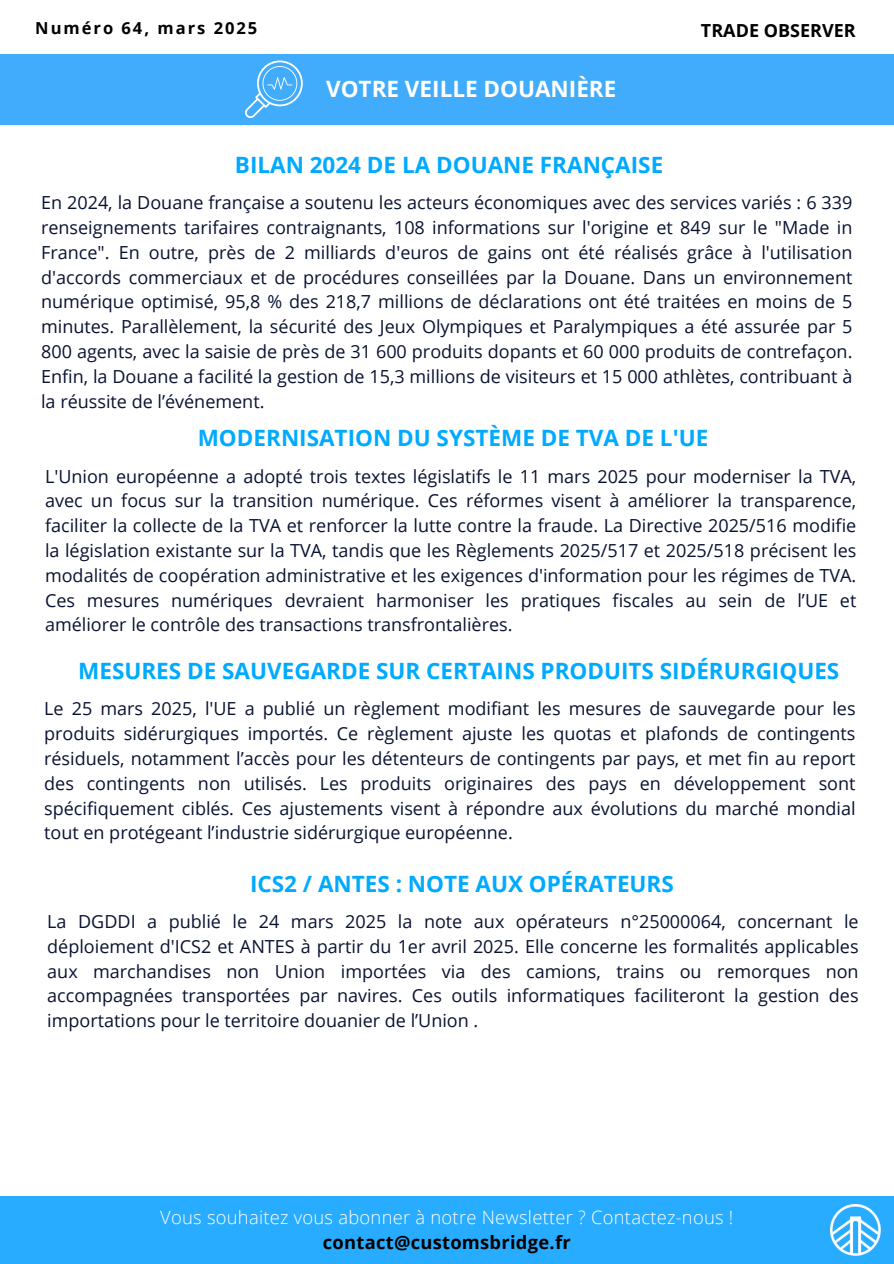
<style>
.page{position:relative;width:894px;height:1264px;background:#fff}
.page>*{position:absolute;margin:0;border:0;box-sizing:border-box;transform-origin:0 0}
.t1{font:700 22.5px "Open Sans";color:#0af}
.t2{font:700 22.5px "Open Sans";color:#fff}
.t3{font:300 18.3px "Open Sans";letter-spacing:.015em;color:#fff}
.t4{font:700 18.3px "Open Sans";letter-spacing:.015em;color:#000}
.t5{font:18px/24.8px "Open Sans";color:#0a1231;text-align:justify}
.t6{font:700 18px "Open Sans";color:#000}
.t7{font:700 16.5px "Open Sans";letter-spacing:.12em;color:#000}
</style>
<div class="page">
<div style="left:0;top:1196px;width:893px;height:67px;background:#28acff"></div>
<div style="left:0;top:54px;width:893px;height:70px;background:#40acfb"></div>
<svg style="left:245px;top:60px;width:57px;height:58px;background:#5db8fb"></svg>
<h1 class="t7" style="left:35px;top:16px;width:223px">Numéro 64, mars 2025</h1>
<p class="t2" style="left:326px;top:73px;width:292px">VOTRE VEILLE DOUANIÈRE</p>
<p class="t1" style="left:235px;top:149px;width:429px">BILAN 2024 DE LA DOUANE FRANÇAISE</p>
<p class="t6" style="left:700px;top:17px;width:156px">TRADE OBSERVER</p>
<h1 class="t5" style="left:41px;top:190px;width:812px">En 2024, la Douane française a soutenu les acteurs économiques avec des services variés : 6 339 renseignements tarifaires contraignants, 108 informations sur l'origine et 849 sur le "Made in France". En outre, près de 2 milliards d'euros de gains ont été réalisés grâce à l'utilisation d'accords commerciaux et de procédures conseillées par la Douane. Dans un environnement numérique optimisé, 95,8 % des 218,7 millions de déclarations ont été traitées en moins de 5 minutes. Parallèlement, la sécurité des Jeux Olympiques et Paralympiques a été assurée par 5<br>800 agents, avec la saisie de près de 31 600 produits dopants et 60 000 produits de contrefaçon.<br>Enfin, la Douane a facilité la gestion de 15,3 millions de visiteurs et 15 000 athlètes, contribuant à la réussite de l’événement.</h1>
<p class="t1" style="left:198px;top:422px;width:512px">MODERNISATION DU SYSTÈME DE TVA DE L'UE</p>
<h1 class="t5" style="left:45px;top:463px;width:812px">L'Union européenne a adopté trois textes législatifs le 11 mars 2025 pour moderniser la TVA, avec un focus sur la transition numérique. Ces réformes visent à améliorer la transparence, faciliter la collecte de la TVA et renforcer la lutte contre la fraude. La Directive 2025/516 modifie la législation existante sur la TVA, tandis que les Règlements 2025/517 et 2025/518 précisent les modalités de coopération administrative et les exigences d'information pour les régimes de TVA.<br>Ces mesures numériques devraient harmoniser les pratiques fiscales au sein de l’UE et améliorer le contrôle des transactions transfrontalières.</h1>
<p class="t1" style="left:78px;top:655px;width:762px">MESURES DE SAUVEGARDE SUR CERTAINS PRODUITS SIDÉRURGIQUES</p>
<h1 class="t5" style="left:44px;top:696px;width:812px">Le 25 mars 2025, l'UE a publié un règlement modifiant les mesures de sauvegarde pour les produits sidérurgiques importés. Ce règlement ajuste les quotas et plafonds de contingents résiduels, notamment l’accès pour les détenteurs de contingents par pays, et met fin au report des contingents non utilisés. Les produits originaires des pays en développement sont spécifiquement ciblés. Ces ajustements visent à répondre aux évolutions du marché mondial tout en protégeant l’industrie sidérurgique européenne.</h1>
<p class="t1" style="left:250px;top:867px;width:425px">ICS2 / ANTES : NOTE AUX OPÉRATEURS</p>
<h1 class="t5" style="left:47px;top:908px;width:812px">La DGDDI a publié le 24 mars 2025 la note aux opérateurs n°25000064, concernant le déploiement d'ICS2 et ANTES à partir du 1er avril 2025. Elle concerne les formalités applicables aux marchandises non Union importées via des camions, trains ou remorques non accompagnées transportées par navires. Ces outils informatiques faciliteront la gestion des importations pour le territoire douanier de l’Union .</h1>
<h3 class="t3" style="left:160px;top:1203px;width:574px">Vous souhaitez vous abonner à notre Newsletter ? Contactez-nous !</h3>
<h2 class="t4" style="left:323px;top:1229px;width:249px">contact@customsbridge.fr</h2>
</div>
